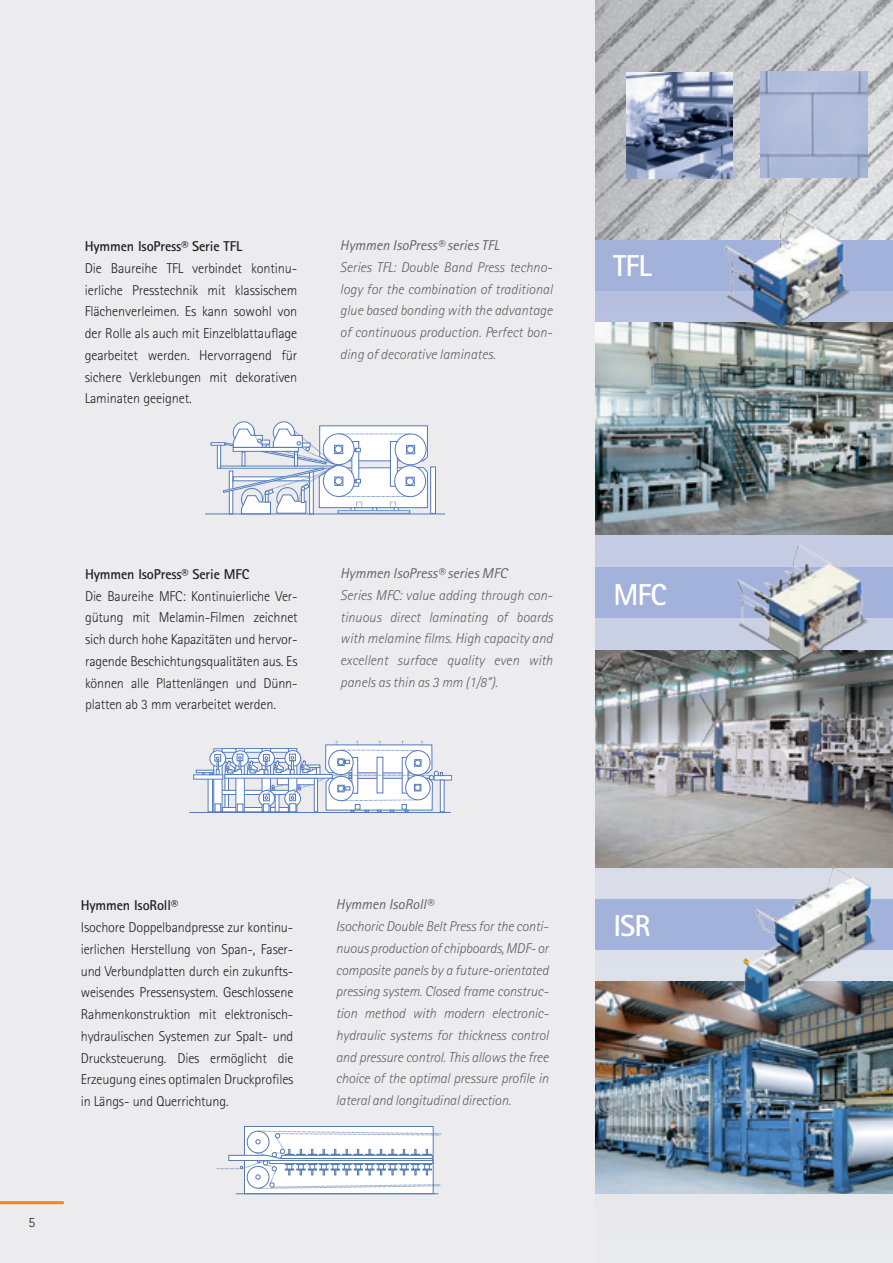
<style>
.page{position:relative;width:893px;height:1263px;background:#ececee}
.page>*{position:absolute;margin:0;border:0;box-sizing:border-box;transform-origin:0 0}
.t1{font:700 30.3px "Rotis Sans Serif";letter-spacing:-.03em;color:#fff}
.t2{font:300 14.25px/21.8px "Rotis Sans Serif";letter-spacing:-.01em;color:#231f20;text-align:justify}
.t3{font:italic 300 14.25px/21.8px "Rotis Sans Serif";color:#636366;text-align:justify}
.t4{font:italic 14.25px "Rotis Sans Serif";color:#636366}
.t5{font:700 14.25px "Rotis Sans Serif";letter-spacing:-.01em;color:#231f20}
</style>
<div class="page">
<svg style="left:595px;top:290px;width:85px;height:691px;background:#ccd2e4"></svg>
<img style="left:595px;top:0;width:298px;height:240px">
<img style="left:595px;top:650px;width:298px;height:217px">
<div style="left:595px;top:568px;width:298px;height:50px;background:#a3b2da"></div>
<div style="left:595px;top:899px;width:298px;height:50px;background:#a3b2da"></div>
<img style="left:595px;top:322px;width:298px;height:213px">
<div style="left:595px;top:240px;width:298px;height:50px;background:#a3b2da"></div>
<div style="left:220px;top:466px;width:115px;height:2px;background:#fff;border:1px solid #537abe"></div>
<svg style="left:430px;top:467px;width:6px;height:47px"></svg>
<svg style="left:273px;top:422px;width:21px;height:22px"></svg>
<div style="left:273px;top:421px;width:22px;height:23px;border:1px solid #537abe;border-radius:50%"></div>
<svg style="left:233px;top:422px;width:21px;height:22px"></svg>
<div style="left:233px;top:421px;width:22px;height:23px;border:1px solid #537abe;border-radius:50%"></div>
<svg style="left:217px;top:446px;width:4px;height:22px"></svg>
<svg style="left:211px;top:442px;width:12px;height:4px"></svg>
<svg style="left:223px;top:425px;width:205px;height:89px"></svg>
<hr style="left:205px;top:514px;width:240px;height:1px;background:#537abe">
<svg style="left:193px;top:774px;width:9px;height:5px"></svg>
<div style="left:196px;top:770px;width:18px;height:3px;background:#fff;border:1px solid #537abe"></div>
<div style="left:434px;top:775px;width:18px;height:5px;background:#fff"></div>
<div style="left:434px;top:775px;width:18px;height:5px;border:1px solid #537abe"></div>
<hr style="left:189px;top:812px;width:262px;height:1px;background:#537abe">
<svg style="left:202px;top:741px;width:241px;height:71px"></svg>
<img style="left:595px;top:981px;width:298px;height:213px">
<div style="left:244px;top:1126px;width:189px;height:68px;background:#fff;border:1px solid #577aaf"></div>
<svg style="left:216px;top:1130px;width:226px;height:59px"></svg>
<hr style="left:236px;top:1193px;width:202px;height:1px;background:#577aaf">
<img style="left:626px;top:72px;width:106px;height:106px">
<img style="left:761px;top:71px;width:106px;height:106px">
<img style="left:648px;top:199px;width:245px;height:140px">
<img style="left:670px;top:530px;width:223px;height:141px">
<img style="left:680px;top:863px;width:213px;height:140px">
<hr style="left:0;top:1201px;width:64px;height:3px;background:#f58420">
<p class="t5" style="left:85px;top:237px;width:159px">Hymmen IsoPress® Serie TFL</p>
<p class="t2" style="left:85px;top:257px;width:214px">Die Baureihe TFL verbindet kontinu&shy;ierliche Presstechnik mit klassischem Flächenverleimen. Es kann sowohl von der Rolle als auch mit Einzelblattauflage gearbeitet werden. Hervorragend für sichere Verklebungen mit dekorativen Laminaten geeignet.</p>
<p class="t4" style="left:340px;top:237px;width:161px">Hymmen IsoPress® series TFL</p>
<p class="t3" style="left:340px;top:256px;width:214px">Series TFL: Double Band Press techno&shy;logy for the combination of traditional glue based bonding with the advantage of continuous production. Perfect bon&shy;ding of decorative laminates.</p>
<h1 class="t1" style="left:613px;top:246px;width:40px">TFL</h1>
<p class="t5" style="left:85px;top:565px;width:166px">Hymmen IsoPress® Serie MFC</p>
<p class="t2" style="left:85px;top:585px;width:214px">Die Baureihe MFC: Kontinuierliche Ver&shy;gütung mit Melamin-Filmen zeichnet sich durch hohe Kapazitäten und hervor&shy;ragende Beschichtungsqualitäten aus. Es können alle Plattenlängen und Dünn&shy;platten ab 3 mm verarbeitet werden.</p>
<p class="t4" style="left:340px;top:565px;width:169px">Hymmen IsoPress® series MFC</p>
<p class="t3" style="left:340px;top:584px;width:214px">Series MFC: value adding through con&shy;tinuous direct laminating of boards with melamine films. High capacity and excellent surface quality even with panels as thin as 3 mm (1/8”).</p>
<h1 class="t1" style="left:613px;top:575px;width:55px">MFC</h1>
<p class="t2" style="left:28px;top:1211px;width:8px">5</p>
<p class="t5" style="left:81px;top:896px;width:99px">Hymmen IsoRoll®</p>
<p class="t2" style="left:81px;top:916px;width:214px">Isochore Doppelbandpresse zur kontinu&shy;ierlichen Herstellung von Span-, Faser&shy;und Verbundplatten durch ein zukunfts&shy;weisendes Pressensystem. Geschlossene Rahmenkonstruktion mit elektronisch&shy;hydraulischen Systemen zur Spalt- und Drucksteuerung. Dies ermöglicht die Erzeugung eines optimalen Druckprofiles in Längs- und Querrichtung.</p>
<p class="t4" style="left:336px;top:896px;width:99px">Hymmen IsoRoll®</p>
<p class="t3" style="left:336px;top:916px;width:214px">Isochoric Double Belt Press for the conti&shy;nuous production of chipboards, MDF- or composite panels by a future-orientated pressing system. Closed frame construc&shy;tion method with modern electronic&shy;hydraulic systems for thickness control and pressure control. This allows the free choice of the optimal pressure profile in lateral and longitudinal direction.</p>
<h1 class="t1" style="left:613px;top:906px;width:39px">ISR</h1>
</div>
